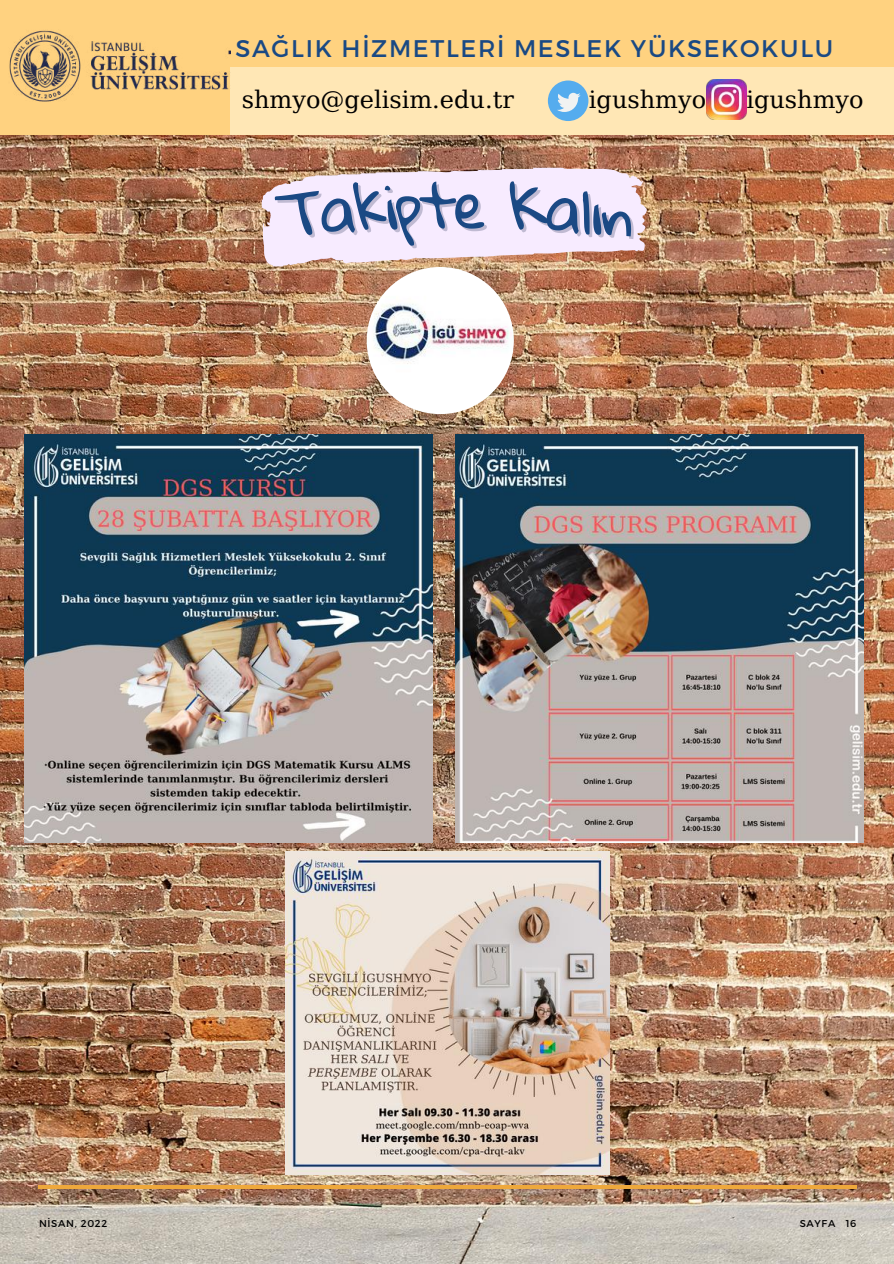
<style>
.page{position:relative;width:894px;height:1264px;background:#fff}
.page>*{position:absolute;margin:0;border:0;box-sizing:border-box;transform-origin:0 0}
.t1{font:24px "DejaVu Serif";color:#000}
.t2{font:24px "Montserrat";letter-spacing:.07em;color:#1a4984}
.t3{font:9.9px "Montserrat";letter-spacing:.07em;color:#000}
</style>
<div class="page">
<img style="left:0;top:135px;width:893px;height:1128px">
<div style="left:0;top:0;width:893px;height:68px;background:#ffd280"></div>
<svg style="left:38px;top:1184px;width:818px;height:4px;background:#dc9e47"></svg>
<div style="left:0;top:67px;width:893px;height:68px;background:#ffe7b5"></div>
<div style="left:547px;top:80px;width:41px;height:41px;background:#55acee;border-radius:50%"></div>
<svg style="left:557px;top:93px;width:23px;height:19px"></svg>
<img style="left:706px;top:79px;width:40px;height:41px">
<div style="left:0;top:67px;width:230px;height:68px;background:#ffd280"></div>
<img style="left:366px;top:267px;width:147px;height:147px;border-radius:50%">
<img style="left:455px;top:434px;width:408px;height:408px">
<img style="left:24px;top:434px;width:408px;height:408px">
<img style="left:286px;top:851px;width:323px;height:323px">
<img style="left:9px;top:30px;width:221px;height:72px">
<svg style="left:261px;top:168px;width:386px;height:98px;background:#ecdbe6"></svg>
<p class="t2" style="left:235px;top:33px;width:599px">SAĞLIK HİZMETLERİ MESLEK YÜKSEKOKULU</p>
<p class="t1" style="left:242px;top:85px;width:273px">shmyo@gelisim.edu.tr</p>
<p class="t1" style="left:588px;top:85px;width:119px">igushmyo</p>
<p class="t1" style="left:746px;top:85px;width:119px">igushmyo</p>
<p class="t3" style="left:39px;top:1216px;width:70px">NİSAN, 2022</p>
<p class="t3" style="left:799px;top:1216px;width:58px">SAYFA 16</p>
</div>
